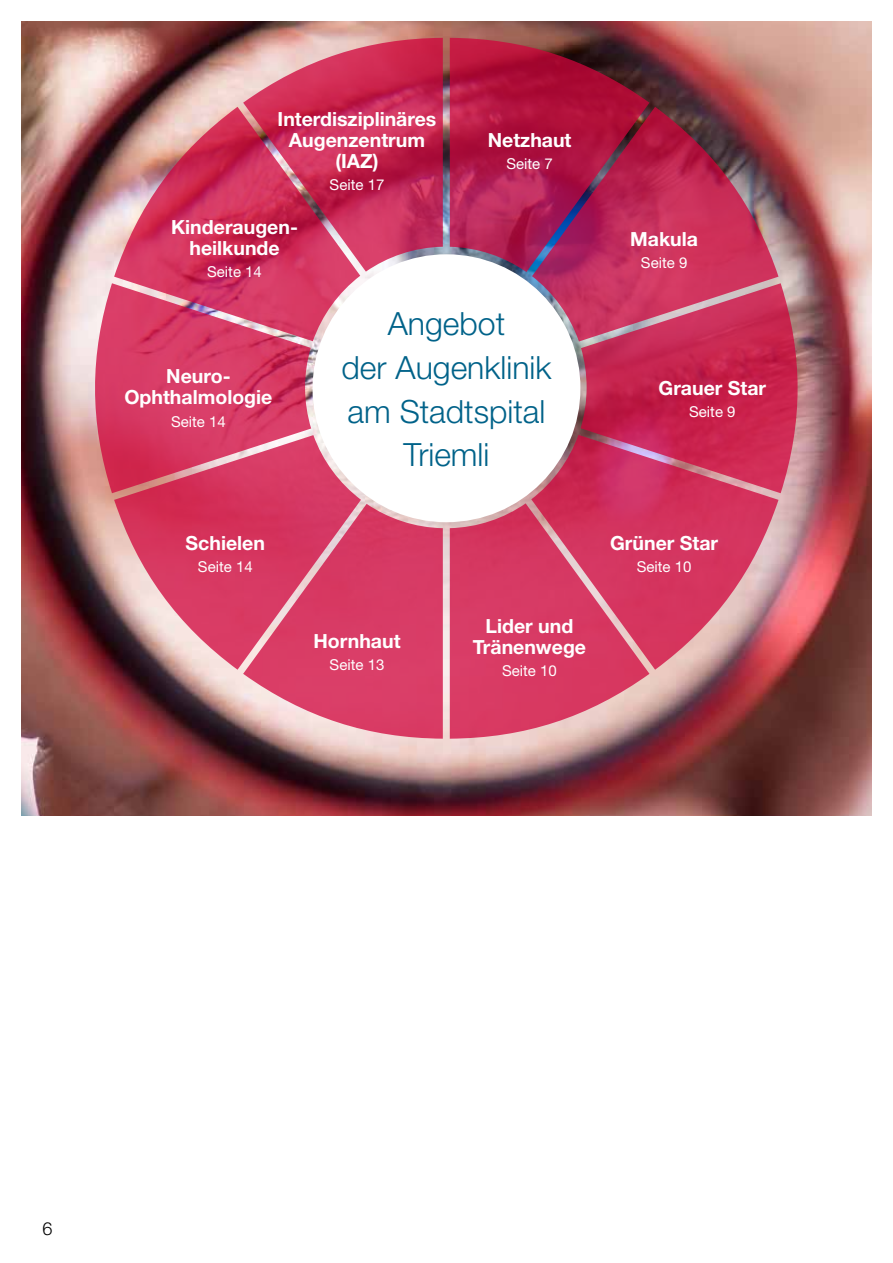
<style>
.page{position:relative;width:893px;height:1263px;background:#fff}
.page>*{position:absolute;margin:0;border:0;box-sizing:border-box;transform-origin:0 0}
.t1{font:300 31.95px/43.7px "Helvetica Neue LT";color:#006289;text-align:center}
.t2{font:700 19.5px/21px "Helvetica Neue LT";color:#fff;text-align:center}
.t3{font:300 18px "Helvetica Neue LT";color:#000}
.t4{font:15px "Helvetica Neue LT";color:#fff}
</style>
<div class="page">
<img style="left:21px;top:21px;width:851px;height:795px">
<div style="left:313px;top:254px;width:267px;height:268px;background:#fff;border-radius:50%"></div>
<svg style="left:94px;top:283px;width:217px;height:210px;background:#d7456b"></svg>
<img style="left:114px;top:107px;width:246px;height:234px">
<svg style="left:243px;top:504px;width:200px;height:235px;background:#dc5a7b"></svg>
<svg style="left:114px;top:435px;width:247px;height:235px;background:#d55473"></svg>
<svg style="left:450px;top:503px;width:199px;height:236px;background:#d85475"></svg>
<svg style="left:532px;top:107px;width:246px;height:234px;background:#b1425f"></svg>
<svg style="left:581px;top:283px;width:218px;height:210px;background:#c6335a"></svg>
<svg style="left:531px;top:435px;width:247px;height:235px;background:#d24b6e"></svg>
<svg style="left:450px;top:38px;width:199px;height:234px;background:#a41f4a"></svg>
<svg style="left:243px;top:38px;width:200px;height:234px;background:#cc4064"></svg>
<p class="t2" style="left:278px;top:108px;width:160px">Interdisziplinäres<br>Augenzentrum (IAZ)</p>
<p class="t4" style="left:330px;top:176px;width:56px">Seite 17</p>
<p class="t2" style="left:171px;top:216px;width:128px">Kinderaugen&shy;heilkunde</p>
<p class="t4" style="left:207px;top:263px;width:56px">Seite 14</p>
<p class="t2" style="left:488px;top:129px;width:85px">Netzhaut</p>
<p class="t4" style="left:506px;top:155px;width:48px">Seite 7</p>
<p class="t2" style="left:124px;top:365px;width:149px">Neuro-<br>Ophthalmologie</p>
<p class="t4" style="left:171px;top:412px;width:56px">Seite 14</p>
<h1 class="t1" style="left:342px;top:301px;width:211px">Angebot<br>der Augenklinik am Stadtspital<br>Triemli</h1>
<p class="t2" style="left:630px;top:228px;width:69px">Makula</p>
<p class="t4" style="left:641px;top:254px;width:48px">Seite 9</p>
<p class="t2" style="left:658px;top:377px;width:109px">Grauer Star</p>
<p class="t4" style="left:689px;top:403px;width:48px">Seite 9</p>
<p class="t2" style="left:186px;top:532px;width:81px">Schielen</p>
<p class="t4" style="left:198px;top:558px;width:56px">Seite 14</p>
<p class="t2" style="left:313px;top:630px;width:89px">Hornhaut</p>
<p class="t4" style="left:330px;top:656px;width:56px">Seite 13</p>
<p class="t2" style="left:473px;top:615px;width:115px">Lider und<br>Tränenwege</p>
<p class="t4" style="left:502px;top:662px;width:56px">Seite 10</p>
<p class="t2" style="left:610px;top:532px;width:110px">Grüner Star</p>
<p class="t4" style="left:637px;top:558px;width:56px">Seite 10</p>
<p class="t3" style="left:43px;top:1217px;width:12px">6</p>
</div>
